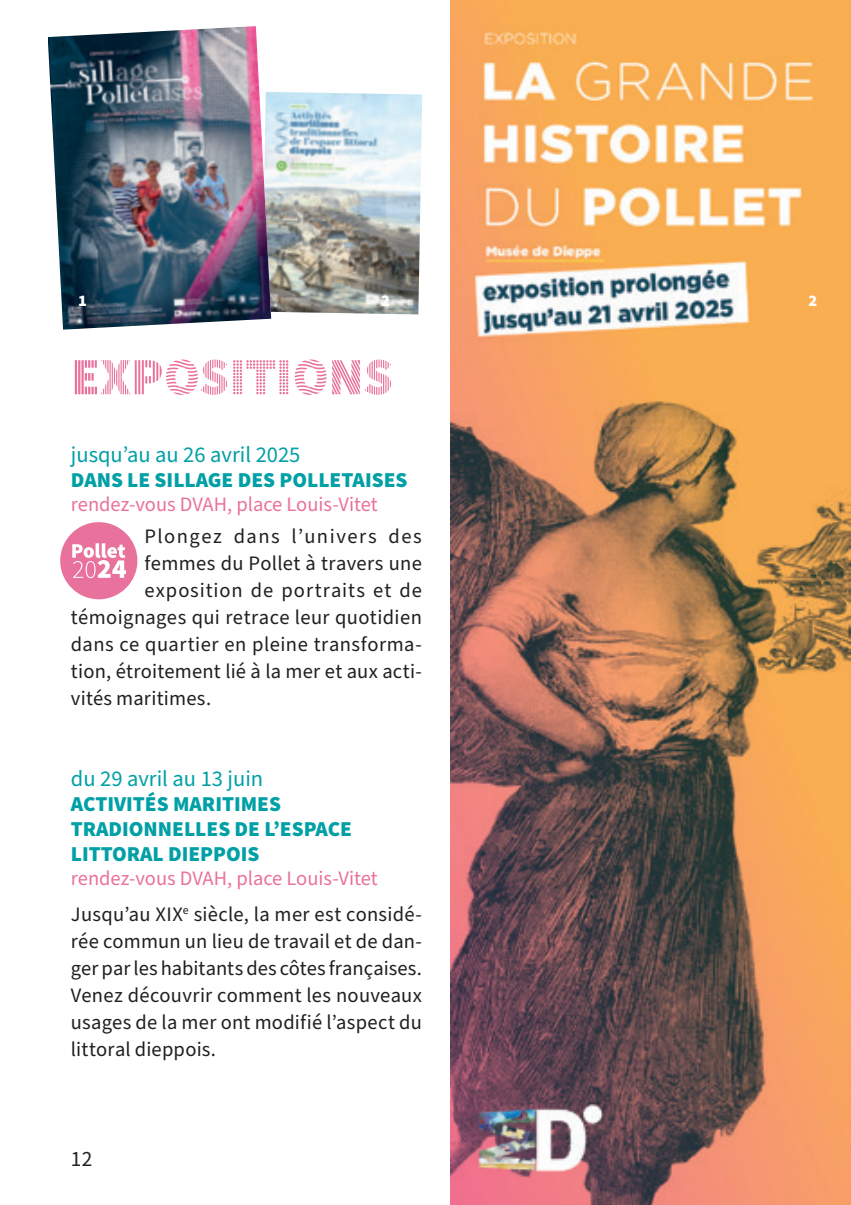
<style>
.page{position:relative;width:851px;height:1205px;background:#fff}
.page>*{position:absolute;margin:0;border:0;box-sizing:border-box;transform-origin:0 0}
.t1{font:900 52.5px "Source Sans Pro DISPLAYV2";color:#e9729d}
.t2{font:22.5px "Source Sans Pro";color:#00a0a6}
.t3{font:900 21.25px/25px "Source Sans Pro";color:#00a0a6}
.t4{font:21.25px "Source Sans Pro";color:#231f20}
.t5{font:20.5px/27px "Source Sans Pro";letter-spacing:.015em;color:#231f20}
.t6{font:20.5px "Source Sans Pro";letter-spacing:-.01em;color:#e9729d}
.t7{font:900 16.25px "Source Sans Pro";color:#fff}
.s1{color:#e9729d}
</style>
<div class="page">
<svg style="left:60px;top:522px;width:77px;height:77px"></svg>
<img style="left:450px;top:0;width:400px;height:1205px">
<img style="left:271px;top:92px;width:151px;height:222px">
<img style="left:48px;top:26px;width:223px;height:304px">
<p class="t7" style="left:78px;top:289px;width:10px">1</p>
<p class="t7" style="left:381px;top:289px;width:10px">2</p>
<p class="t7" style="left:808px;top:289px;width:10px">2</p>
<h1 class="t1" style="left:71px;top:350px;width:324px">EXPOSITIONS</h1>
<p class="t2" style="left:71px;top:439px;width:231px">jusqu’au au 26 avril 2025</p>
<p class="t3" style="left:71px;top:468px;width:338px">DANS LE SILLAGE DES POLLETAISES</p>
<p class="t6" style="left:71px;top:491px;width:308px">rendez-vous DVAH, place Louis-Vitet</p>
<p class="t5" style="left:144px;top:523px;width:279px">Plongez dans l’univers des</p>
<p class="t5" style="left:144px;top:550px;width:279px">femmes du Pollet à travers une</p>
<p class="t5" style="left:144px;top:577px;width:279px">exposition de portraits et de</p>
<p class="t5" style="left:71px;top:604px;width:352px">témoignages qui retrace leur quotidien</p>
<p class="t5" style="left:71px;top:631px;width:352px">dans ce quartier en pleine transforma-</p>
<p class="t5" style="left:71px;top:658px;width:352px">tion, étroitement lié à la mer et aux acti-</p>
<p class="t5" style="left:71px;top:685px;width:142px">vités maritimes.</p>
<p class="t2" style="left:71px;top:763px;width:194px">du 29 avril au 13 juin</p>
<p class="t3" style="left:71px;top:792px;width:282px">ACTIVITÉS MARITIMES<br>TRADIONNELLES DE L’ESPACE<br>LITTORAL DIEPPOIS</p>
<p class="t5" style="left:71px;top:861px;width:352px;line-height:35.5px"><span class="s1">rendez-vous DVAH, place Louis-Vitet<br></span>Jusqu’au XIX<sup>e</sup> siècle, la mer est considé-</p>
<p class="t5" style="left:71px;top:928px;width:352px;text-align:justify">rée commun un lieu de travail et de dan&shy;ger par les habitants des côtes françaises.<br>Venez découvrir comment les nouveaux usages de la mer ont modifié l’aspect du littoral dieppois.</p>
<p class="t4" style="left:71px;top:1144px;width:23px">12</p>
</div>
